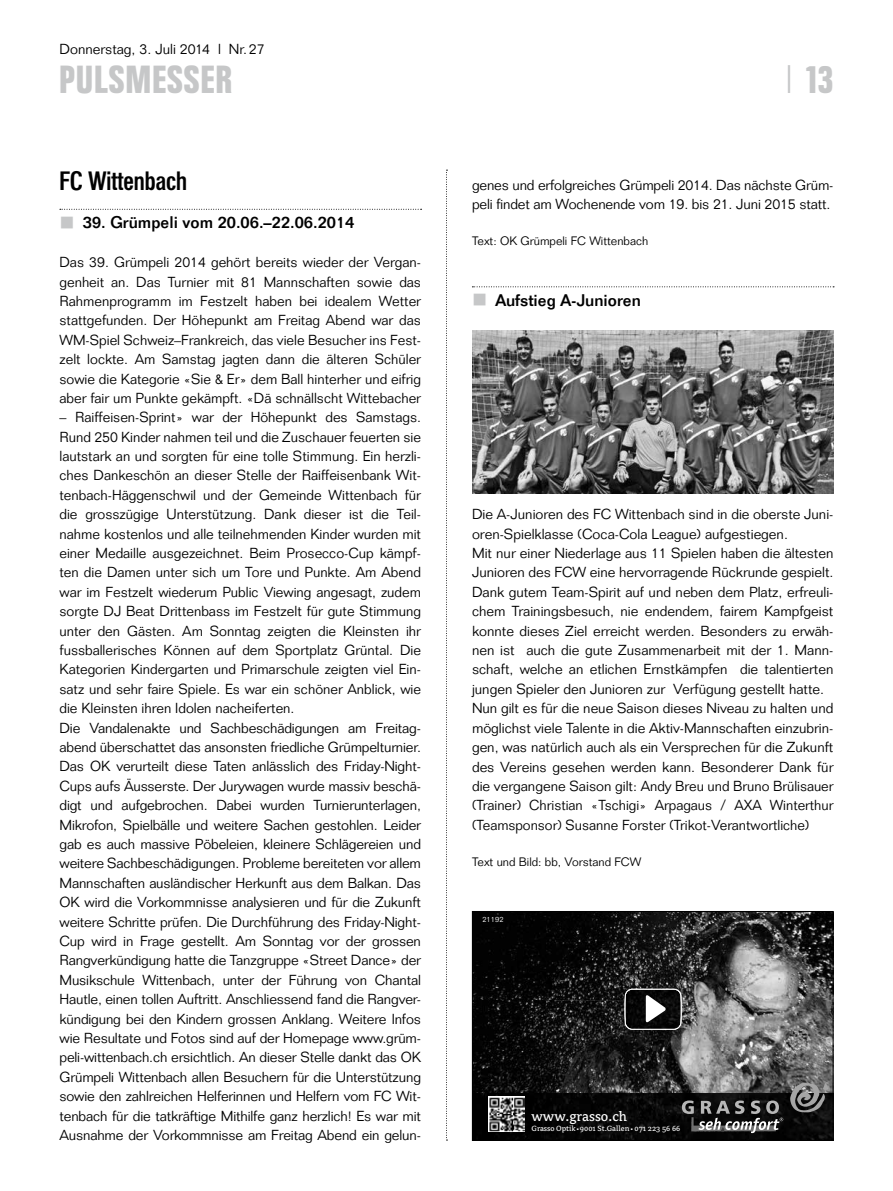
<style>
.page{position:relative;width:893px;height:1191px;background:#fff}
.page>*{position:absolute;margin:0;border:0;box-sizing:border-box;transform-origin:0 0}
.t1{font:700 39px "Folio Condensed BQ";letter-spacing:.03em;color:#c6c7c8}
.t2{font:500 26.25px "Folio Condensed BQ";color:#000}
.t3{font:500 16.5px "Folio";color:#000}
.t4{font:15.15px "Avance";color:#fff}
.t5{font:300 14.25px/19.4px "Folio";color:#000}
.t6{font:300 12px "Folio";color:#000}
.t7{font:8.4px "Avance";color:#fff}
.t8{font:300 7.5px "Folio";letter-spacing:.02em;color:#fff}
.s1{font-family:"Folio";font-weight:300}
.s2{font-size:5.85px}
</style>
<div class="page">
<svg style="left:446px;top:170px;width:1px;height:970px"></svg>
<svg style="left:472px;top:286px;width:362px;height:1px"></svg>
<svg style="left:60px;top:209px;width:362px;height:1px"></svg>
<img style="left:472px;top:331px;width:361px;height:162px">
<img style="left:474px;top:913px;width:357px;height:225px">
<svg style="left:625px;top:988px;width:57px;height:42px;background:#3f3f3f"></svg>
<svg style="left:682px;top:1100px;width:101px;height:33px;background:#4a4a4a"></svg>
<svg style="left:790px;top:1082px;width:38px;height:30px"></svg>
<img style="left:489px;top:1096px;width:36px;height:35px">
<div style="left:472px;top:911px;width:361px;height:229px;border:1px solid #000"></div>
<p class="t5" style="left:60px;top:39px;width:207px">Donnerstag, 3. Juli 2014 l Nr.27</p>
<h1 class="t1" style="left:60px;top:58px;width:174px">PULSMESSER</h1>
<h1 class="t1" style="left:785px;top:58px;width:50px"><span class="s1">|</span> 13</h1>
<h2 class="t2" style="left:60px;top:166px;width:129px">FC Wittenbach</h2>
<p class="t3" style="left:83px;top:213px;width:273px">39. Grümpeli vom 20.06.–22.06.2014</p>
<p class="t5" style="left:60px;top:252px;width:363px;text-align:justify">Das 39. Grümpeli 2014 gehört bereits wieder der Vergan&shy;genheit an. Das Turnier mit 81 Mannschaften sowie das Rahmenprogramm im Festzelt haben bei idealem Wetter stattgefunden. Der Höhepunkt am Freitag Abend war das WM-Spiel Schweiz–Frankreich, das viele Besucher ins Fest&shy;zelt lockte. Am Samstag jagten dann die älteren Schüler sowie die Kategorie «Sie &amp; Er» dem Ball hinterher und eifrig aber fair um Punkte gekämpft. «Dä schnällscht Wittebacher</p>
<p class="t5" style="left:60px;top:408px;width:363px">– Raiffeisen-Sprint» war der Höhepunkt des Samstags.<br>Rund 250 Kinder nahmen teil und die Zuschauer feuerten sie lautstark an und sorgten für eine tolle Stimmung. Ein herzli&shy;ches Dankeschön an dieser Stelle der Raiffeisenbank Wit&shy;tenbach-Häggenschwil und der Gemeinde Wittenbach für die grosszügige Unterstützung. Dank dieser ist die Teil&shy;nahme kostenlos und alle teilnehmenden Kinder wurden mit einer Medaille ausgezeichnet. Beim Prosecco-Cup kämpf&shy;ten die Damen unter sich um Tore und Punkte. Am Abend war im Festzelt wiederum Public Viewing angesagt, zudem sorgte DJ Beat Drittenbass im Festzelt für gute Stimmung unter den Gästen. Am Sonntag zeigten die Kleinsten ihr fussballerisches Können auf dem Sportplatz Grüntal. Die Kategorien Kindergarten und Primarschule zeigten viel Ein&shy;satz und sehr faire Spiele. Es war ein schöner Anblick, wie die Kleinsten ihren Idolen nacheiferten.<br>Die Vandalenakte und Sachbeschädigungen am Freitag&shy;abend überschattet das ansonsten friedliche Grümpelturnier.<br>Das OK verurteilt diese Taten anlässlich des Friday-Night-Cups aufs Äusserste. Der Jurywagen wurde massiv beschä&shy;digt und aufgebrochen. Dabei wurden Turnierunterlagen, Mikrofon, Spielbälle und weitere Sachen gestohlen. Leider gab es auch massive Pöbeleien, kleinere Schlägereien und weitere Sachbeschädigungen. Probleme bereiteten vor allem Mannschaften ausländischer Herkunft aus dem Balkan. Das OK wird die Vorkommnisse analysieren und für die Zukunft weitere Schritte prüfen. Die Durchführung des Friday-Night-Cup wird in Frage gestellt. Am Sonntag vor der grossen Rangverkündigung hatte die Tanzgruppe «Street Dance» der Musikschule Wittenbach, unter der Führung von Chantal Hautle, einen tollen Auftritt. Anschliessend fand die Rangver&shy;kündigung bei den Kindern grossen Anklang. Weitere Infos wie Resultate und Fotos sind auf der Homepage www.grüm&shy;peli-wittenbach.ch ersichtlich. An dieser Stelle dankt das OK Grümpeli Wittenbach allen Besuchern für die Unterstützung sowie den zahlreichen Helferinnen und Helfern vom FC Wit&shy;tenbach für die tatkräftige Mithilfe ganz herzlich! Es war mit Ausnahme der Vorkommnisse am Freitag Abend ein gelun-</p>
<p class="t5" style="left:472px;top:175px;width:363px">genes und erfolgreiches Grümpeli 2014. Das nächste Grüm&shy;peli findet am Wochenende vom 19. bis 21. Juni 2015 statt.</p>
<p class="t6" style="left:472px;top:233px;width:178px">Text: OK Grümpeli FC Wittenbach</p>
<p class="t3" style="left:495px;top:290px;width:147px">Aufstieg A-Junioren</p>
<p class="t5" style="left:472px;top:504px;width:363px">Die A-Junioren des FC Wittenbach sind in die oberste Juni&shy;oren-Spielklasse (Coca-Cola League) aufgestiegen.<br>Mit nur einer Niederlage aus 11 Spielen haben die ältesten Junioren des FCW eine hervorragende Rückrunde gespielt.<br>Dank gutem Team-Spirit auf und neben dem Platz, erfreuli&shy;chem Trainingsbesuch, nie endendem, fairem Kampfgeist konnte dieses Ziel erreicht werden. Besonders zu erwäh&shy;nen ist auch die gute Zusammenarbeit mit der 1. Mann&shy;schaft, welche an etlichen Ernstkämpfen die talentierten jungen Spieler den Junioren zur Verfügung gestellt hatte.<br>Nun gilt es für die neue Saison dieses Niveau zu halten und möglichst viele Talente in die Aktiv-Mannschaften einzubrin&shy;gen, was natürlich auch als ein Versprechen für die Zukunft des Vereins gesehen werden kann. Besonderer Dank für die vergangene Saison gilt: Andy Breu und Bruno Brülisauer (Trainer) Christian «Tschigi» Arpagaus / AXA Winterthur (Teamsponsor) Susanne Forster (Trikot-Verantwortliche)</p>
<p class="t6" style="left:472px;top:854px;width:171px">Text und Bild: bb, Vorstand FCW</p>
<p class="t8" style="left:482px;top:914px;width:23px">21192</p>
<p class="t4" style="left:532px;top:1108px;width:97px">www.grasso.ch</p>
<p class="t7" style="left:532px;top:1124px;width:150px">Grasso Optik <span class="s2">•</span> 9001 St.Gallen <span class="s2">•</span> 071 223 56 66</p>
</div>
